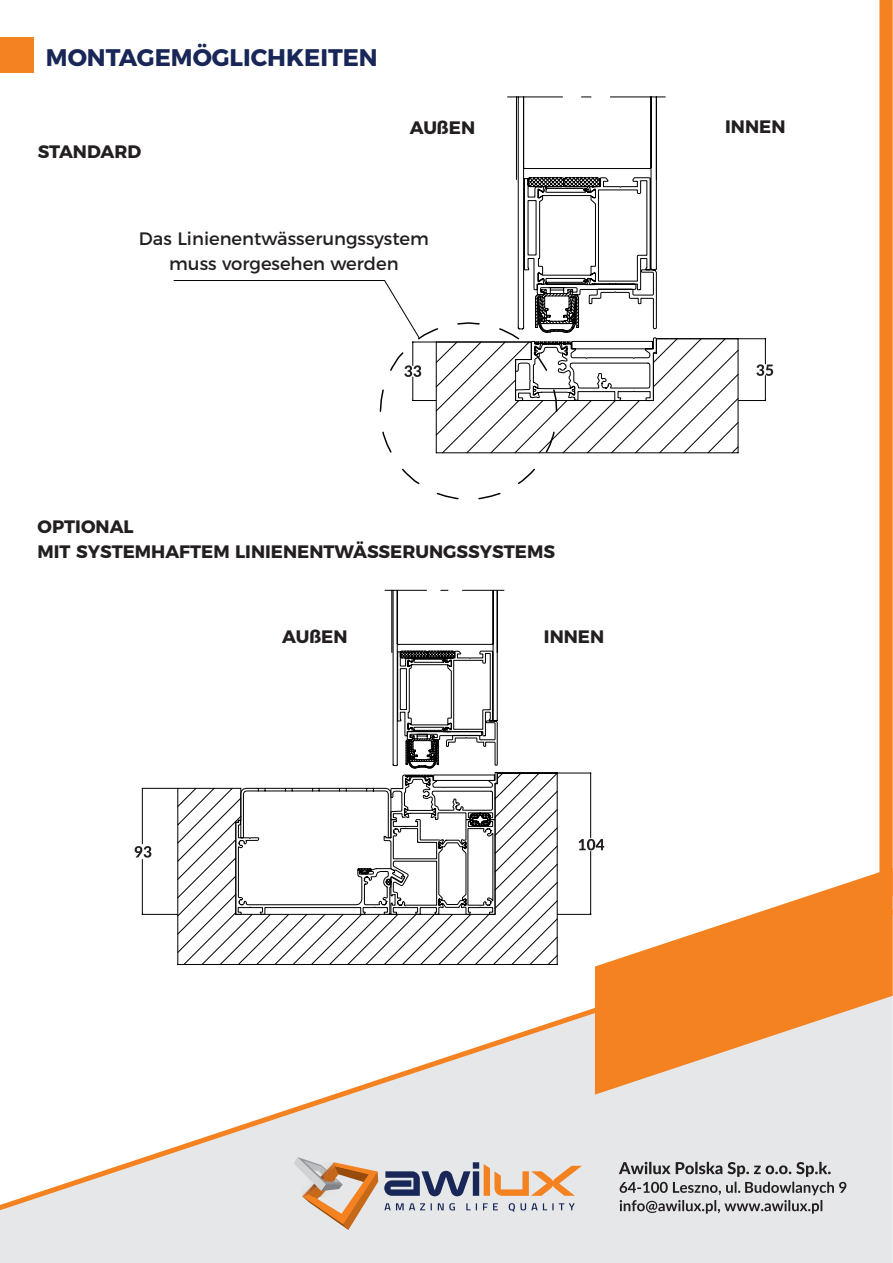
<style>
.page{position:relative;width:893px;height:1263px;background:#fff}
.page>*{position:absolute;margin:0;border:0;box-sizing:border-box;transform-origin:0 0}
.t1{font:700 24px "Montserrat";color:#182757}
.t2{font:700 18px/25px "Montserrat";color:#231f20}
.t3{font:18px/25px "Montserrat";color:#231f20;text-align:center}
</style>
<div class="page">
<div style="left:0;top:1210px;width:893px;height:53px;background:#e6e7e9"></div>
<div style="left:0;top:37px;width:33px;height:36px;background:#f58220"></div>
<svg style="left:0;top:909px;width:893px;height:301px"></svg>
<svg style="left:879px;top:0;width:14px;height:868px;background:#f5882c"></svg>
<svg style="left:595px;top:868px;width:298px;height:226px;fill:#f58220"></svg>
<svg style="left:294px;top:1157px;width:84px;height:73px;background:#dabda5"></svg>
<svg style="left:384px;top:1162px;width:198px;height:34px;background:#bbaba6"></svg>
<svg style="left:384px;top:1203px;width:191px;height:9px;background:#c0c4ce"></svg>
<svg style="left:619px;top:1162px;width:227px;height:52px;background:#bbbbbc"></svg>
<svg style="left:507px;top:96px;width:232px;height:357px"></svg>
<hr style="left:174px;top:280px;width:211px;height:1px;background:#000002">
<hr style="left:656px;top:338px;width:110px;height:1px;background:#000002">
<svg style="left:379px;top:279px;width:179px;height:221px"></svg>
<svg style="left:135px;top:846px;width:16px;height:11px"></svg>
<svg style="left:591px;top:839px;width:13px;height:11px"></svg>
<svg style="left:738px;top:339px;width:35px;height:62px"></svg>
<svg style="left:384px;top:590px;width:120px;height:182px"></svg>
<svg style="left:177px;top:772px;width:414px;height:193px"></svg>
<hr style="left:142px;top:788px;width:36px;height:1px;background:#000002">
<hr style="left:142px;top:914px;width:36px;height:1px;background:#000002">
<hr style="left:142px;top:788px;width:1px;height:56px;background:#000002">
<hr style="left:142px;top:859px;width:1px;height:55px;background:#000002">
<h1 class="t1" style="left:46px;top:42px;width:333px">MONTAGEMÖGLICHKEITEN</h1>
<p class="t2" style="left:38px;top:139px;width:105px">STANDARD</p>
<p class="t2" style="left:410px;top:115px;width:67px">AUßEN</p>
<p class="t2" style="left:725px;top:114px;width:62px">INNEN</p>
<p class="t3" style="left:139px;top:226px;width:291px">Das Linienentwässerungssystem muss vorgesehen werden</p>
<p class="t2" style="left:38px;top:514px;width:519px">OPTIONAL<br>MIT SYSTEMHAFTEM LINIENENTWÄSSERUNGSSYSTEMS</p>
<p class="t2" style="left:282px;top:624px;width:67px">AUßEN</p>
<p class="t2" style="left:544px;top:624px;width:62px">INNEN</p>
</div>
